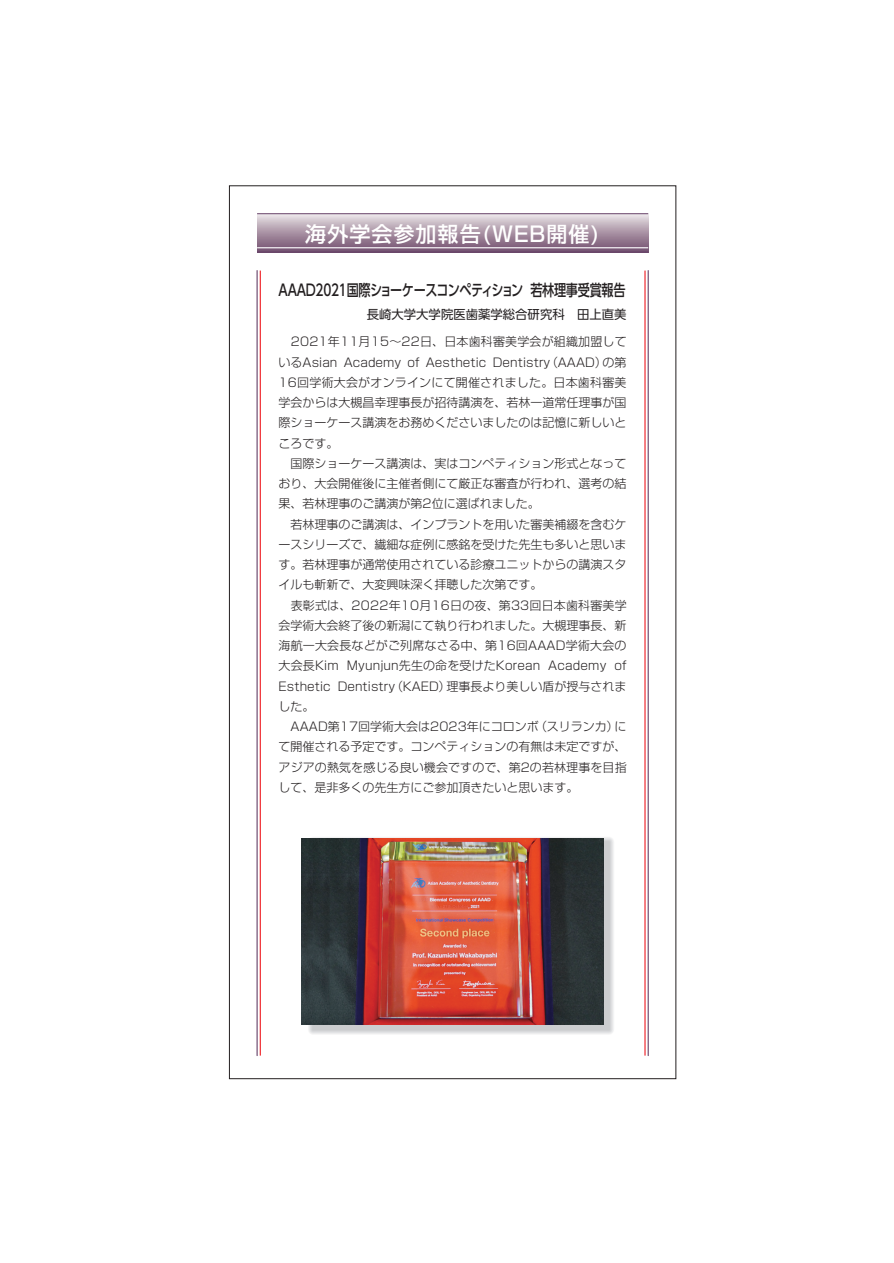
<style>
.page{position:relative;width:894px;height:1263px;background:#fff}
.page>*{position:absolute;margin:0;border:0;box-sizing:border-box;transform-origin:0 0}
.t1{font:500 21px "Shin Go";letter-spacing:.05em;color:#fff}
.t2{font:500 15.75px "UD Shin Go Pro";letter-spacing:-.02em;color:#231f20;scale:.77 1}
.t3{font:12.3px "UD Shin Go Pro";color:#231f20}
.t4{font:300 12px/20.2px "Shin Go";color:#231f20}
</style>
<div class="page">
<svg style="left:257px;top:214px;width:391px;height:38px;background:#ac97a8"></svg>
<hr style="left:257px;top:247px;width:391px;height:1px;background:#fff">
<hr style="left:257px;top:213px;width:391px;height:1px;background:#664167">
<hr style="left:257px;top:271px;width:1px;height:785px;background:#664167">
<hr style="left:260px;top:271px;width:1px;height:785px;background:#ee1d23">
<hr style="left:648px;top:271px;width:1px;height:785px;background:#664167">
<hr style="left:644px;top:271px;width:2px;height:785px;background:#ee1d23">
<hr style="left:257px;top:252px;width:391px;height:1px;background:#664167">
<svg style="left:313px;top:841px;width:296px;height:189px;background:#bbb2b4"></svg>
<img style="left:301px;top:839px;width:302px;height:185px">
<p class="t1" style="left:305px;top:220px;width:296px">海外学会参加報告(WEB開催)</p>
<p class="t2" style="left:279px;top:277px;width:452px">AAAD2021国際ショーケースコンペティション 若林理事受賞報告</p>
<p class="t3" style="left:367px;top:304px;width:261px">長崎大学大学院医歯薬学総合研究科　田上直美</p>
<p class="t4" style="left:279px;top:331px;width:350px">　2021年11月15～22日、日本歯科審美学会が組織加盟しているAsian Academy of Aesthetic Dentistry（AAAD）の第<br>16回学術大会がオンラインにて開催されました。日本歯科審美学会からは大槻昌幸理事長が招待講演を、若林一道常任理事が国際ショーケース講演をお務めくださいましたのは記憶に新しいところです。<br>　国際ショーケース講演は、実はコンペティション形式となっており、大会開催後に主催者側にて厳正な審査が行われ、選考の結果、若林理事のご講演が第2位に選ばれました。<br>　若林理事のご講演は、インプラントを用いた審美補綴を含むケースシリーズで、繊細な症例に感銘を受けた先生も多いと思います。若林理事が通常使用されている診療ユニットからの講演スタイルも斬新で、大変興味深く拝聴した次第です。<br>　表彰式は、2022年10月16日の夜、第33回日本歯科審美学会学術大会終了後の新潟にて執り行われました。大槻理事長、新海航一大会長などがご列席なさる中、第16回AAAD学術大会の大会長Kim Myunjun先生の命を受けたKorean Academy of<br>Esthetic Dentistry（KAED）理事長より美しい盾が授与されました。<br>　AAAD第17回学術大会は2023年にコロンボ（スリランカ）にて開催される予定です。コンペティションの有無は未定ですが、アジアの熱気を感じる良い機会ですので、第2の若林理事を目指して、是非多くの先生方にご参加頂きたいと思います。</p>
</div>
